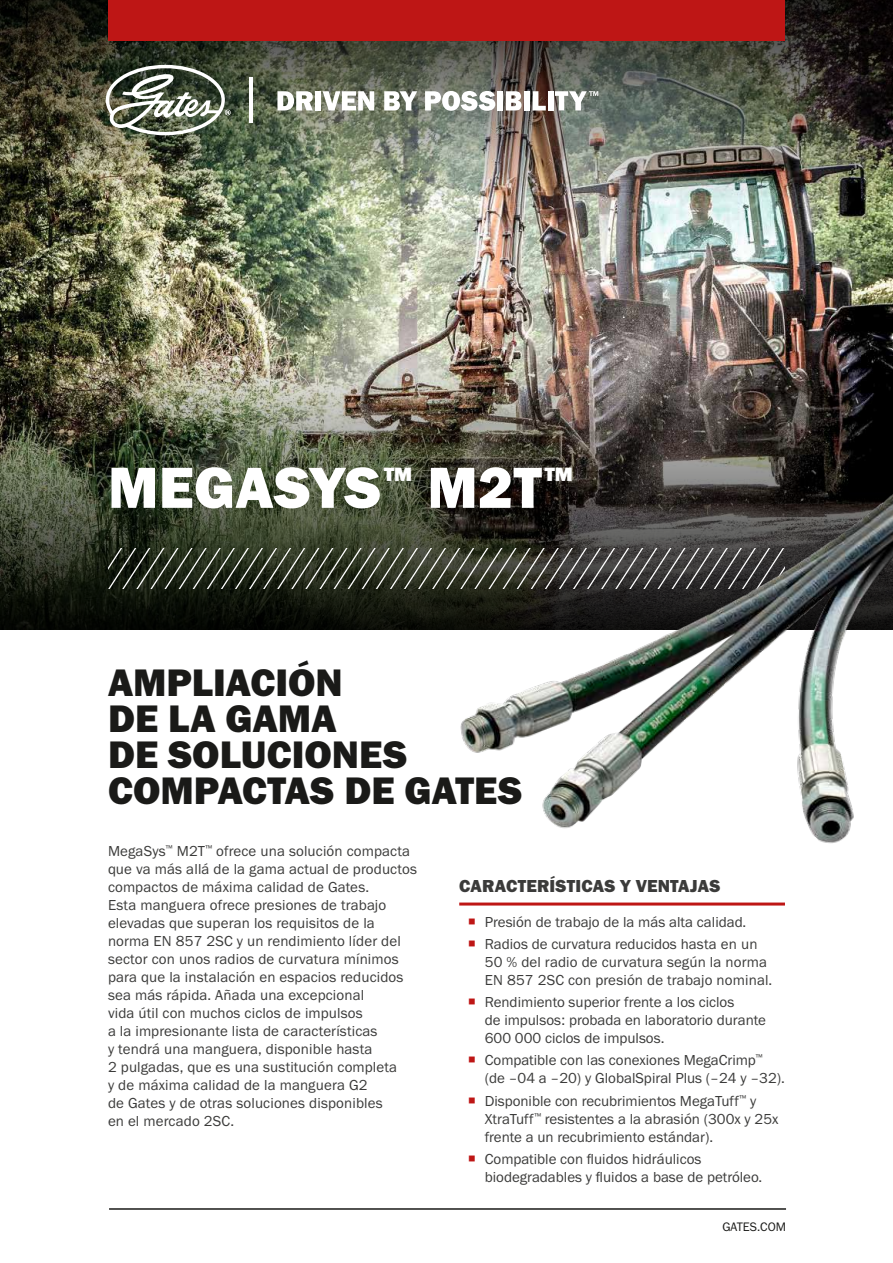
<style>
.page{position:relative;width:893px;height:1263px;background:#fff}
.page>*{position:absolute;margin:0;border:0;box-sizing:border-box;transform-origin:0 0}
.t1{font:60px "Franklin Gothic URW Hea";letter-spacing:.005em;color:#fff}
.t2{font:39.75px/36px "Franklin Gothic URW Hea";color:#1a1a18}
.t3{font:18px "Franklin Gothic URW Hea";letter-spacing:.01em;color:#3b3b3a}
.t4{font:15px/18px "Franklin Gothic URW Boo";letter-spacing:.01em;color:#3b3b3a}
.t5{font:12.75px "Franklin Gothic URW Boo";color:#1a1a18}
</style>
<div class="page">
<img style="left:0;top:198px;width:893px;height:149px">
<img style="left:0;top:347px;width:893px;height:282px">
<img style="left:0;top:0;width:893px;height:198px">
<hr style="left:459px;top:902px;width:326px;height:3px;background:#be1615">
<div style="left:108px;top:0;width:677px;height:40px;background:#be1615"></div>
<hr style="left:109px;top:1208px;width:677px;height:2px;background:#1a1a18">
<hr style="left:250px;top:77px;width:3px;height:46px;background:#fff">
<svg style="left:277px;top:91px;width:36px;height:19px"></svg>
<div style="left:315px;top:91px;width:6px;height:19px;background:#fff"></div>
<svg style="left:323px;top:91px;width:51px;height:19px"></svg>
<svg style="left:384px;top:91px;width:33px;height:19px"></svg>
<svg style="left:425px;top:91px;width:70px;height:20px"></svg>
<div style="left:497px;top:91px;width:6px;height:19px;background:#fff"></div>
<svg style="left:506px;top:91px;width:15px;height:19px"></svg>
<div style="left:524px;top:91px;width:6px;height:19px;background:#fff"></div>
<svg style="left:533px;top:91px;width:13px;height:19px"></svg>
<div style="left:548px;top:91px;width:5px;height:19px;background:#fff"></div>
<svg style="left:555px;top:91px;width:43px;height:19px"></svg>
<svg style="left:106px;top:65px;width:125px;height:70px"></svg>
<svg style="left:108px;top:548px;width:323px;height:41px;background:#3c4334"></svg>
<img style="left:431px;top:372px;width:462px;height:472px">
<h1 class="t1" style="left:108px;top:449px;width:466px">MEGASYS<sup>™</sup> M2T<sup>™</sup></h1>
<h2 class="t2" style="left:108px;top:664px;width:416px">AMPLIACIÓN<br>DE LA GAMA<br>DE SOLUCIONES<br>COMPACTAS DE GATES</h2>
<p class="t4" style="left:108px;top:842px;width:310px">MegaSys<sup>™</sup> M2T<sup>™</sup> ofrece una solución compacta que va más allá de la gama actual de productos compactos de máxima calidad de Gates.<br>Esta manguera ofrece presiones de trabajo elevadas que superan los requisitos de la norma EN 857 2SC y un rendimiento líder del sector con unos radios de curvatura mínimos para que la instalación en espacios reducidos sea más rápida. Añada una excepcional<br>vida útil con muchos ciclos de impulsos<br>a la impresionante lista de características<br>y tendrá una manguera, disponible hasta<br>2 pulgadas, que es una sustitución completa<br>y de máxima calidad de la manguera G2<br>de Gates y de otras soluciones disponibles<br>en el mercado 2SC.</p>
<p class="t3" style="left:459px;top:874px;width:263px">CARACTERÍSTICAS Y VENTAJAS</p>
<p class="t4" style="left:485px;top:910px;width:274px;line-height:22.2px">Presión de trabajo de la más alta calidad.<br>Radios de curvatura reducidos hasta en un</p>
<p class="t4" style="left:485px;top:953px;width:289px">50 % del radio de curvatura según la norma<br>EN 857 2SC con presión de trabajo nominal.</p>
<p class="t4" style="left:485px;top:993px;width:283px">Rendimiento superior frente a los ciclos<br>de impulsos: probada en laboratorio durante<br>600 000 ciclos de impulsos.</p>
<p class="t4" style="left:485px;top:1051px;width:302px">Compatible con las conexiones MegaCrimp<sup>™ </sup>(de –04 a –20) y GlobalSpiral Plus (–24 y –32).</p>
<p class="t4" style="left:485px;top:1091px;width:295px">Disponible con recubrimientos MegaTuff<sup>™</sup> y<br>XtraTuff<sup>™</sup> resistentes a la abrasión (300x y 25x frente a un recubrimiento estándar).</p>
<p class="t4" style="left:485px;top:1150px;width:279px">Compatible con fluidos hidráulicos biodegradables y fluidos a base de petróleo.</p>
<p class="t5" style="left:722px;top:1219px;width:65px">GATES.COM</p>
</div>
